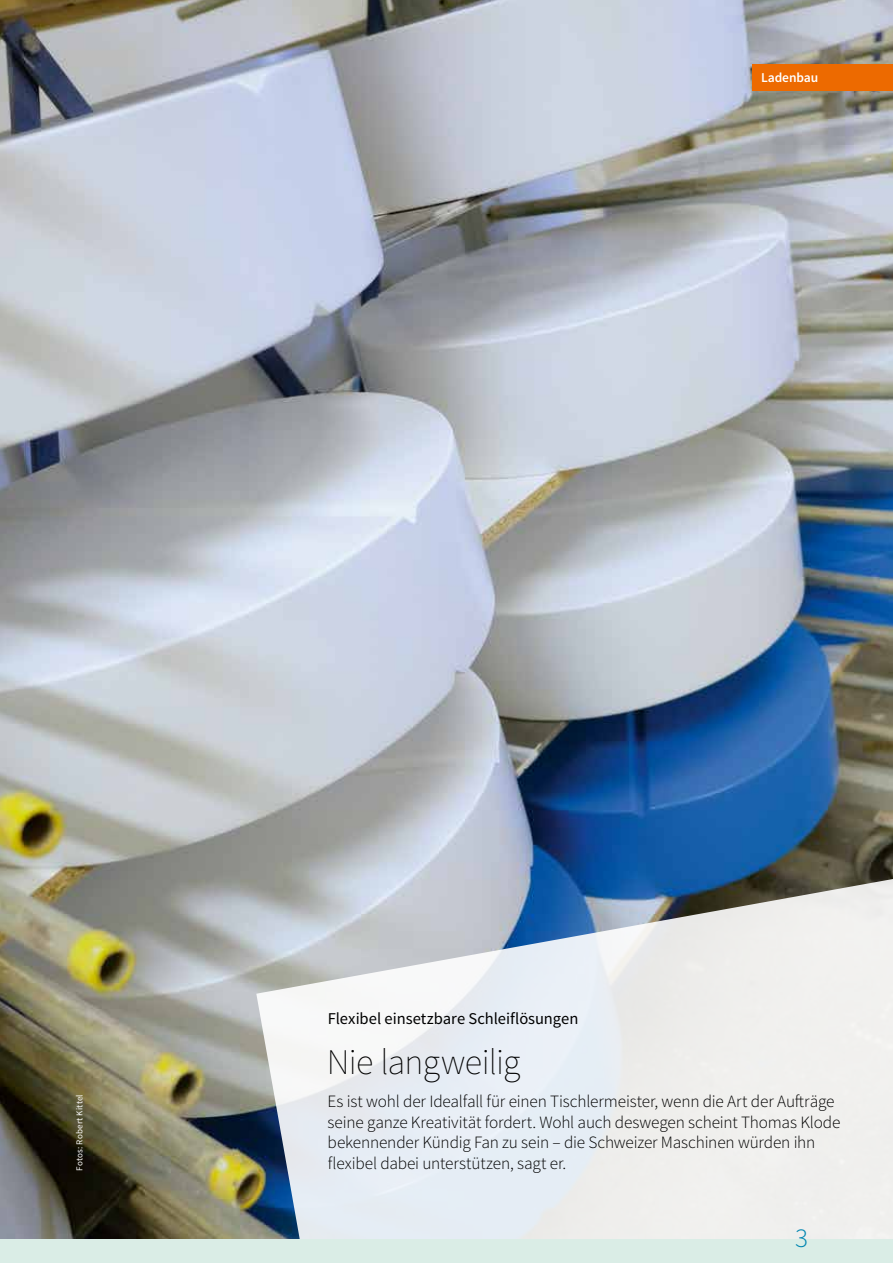
<style>
.page{position:relative;width:893px;height:1263px;background:#fff}
.page>*{position:absolute;margin:0;border:0;box-sizing:border-box;transform-origin:0 0}
.t1{font:200 36px "Source Sans Pro";letter-spacing:-.02em;color:#000}
.t2{font:300 27px "Source Sans Pro";color:#0086b1}
.t3{font:300 17.25px/20.7px "Source Sans Pro";letter-spacing:-.01em;color:#000}
.t4{font:16.5px "Source Sans Pro";color:#000}
.t5{font:600 13.5px "Source Sans Pro";letter-spacing:-.01em;color:#fff}
.t6{font:9px "Source Sans Pro";letter-spacing:.02em;color:#fff}
</style>
<div class="page">
<img style="left:0;top:0;width:893px;height:1239px">
<svg style="left:256px;top:877px;width:637px;height:362px;fill:#eaeeee"></svg>
<div style="left:753px;top:64px;width:140px;height:27px;background:#ed6a00"></div>
<div style="left:0;top:1239px;width:893px;height:24px;background:#daede6"></div>
<p class="t5" style="left:761px;top:69px;width:59px">Ladenbau</p>
<p class="t6" style="left:74px;top:1170px;width:78px;rotate:-90deg">Fotos: Robert Kittel</p>
<p class="t4" style="left:328px;top:1008px;width:252px">Flexibel einsetzbare Schleiflösungen</p>
<h1 class="t1" style="left:327px;top:1040px;width:195px">Nie langweilig</h1>
<p class="t3" style="left:328px;top:1091px;width:514px">Es ist wohl der Idealfall für einen Tischlermeister, wenn die Art der Aufträge seine ganze Kreativität fordert. Wohl auch deswegen scheint Thomas Klode bekennender Kündig Fan zu sein – die Schweizer Maschinen würden ihn</p>
<p class="t3" style="left:328px;top:1153px;width:240px">flexibel dabei unterstützen, sagt er.</p>
<h2 class="t2" style="left:795px;top:1219px;width:14px">3</h2>
</div>
